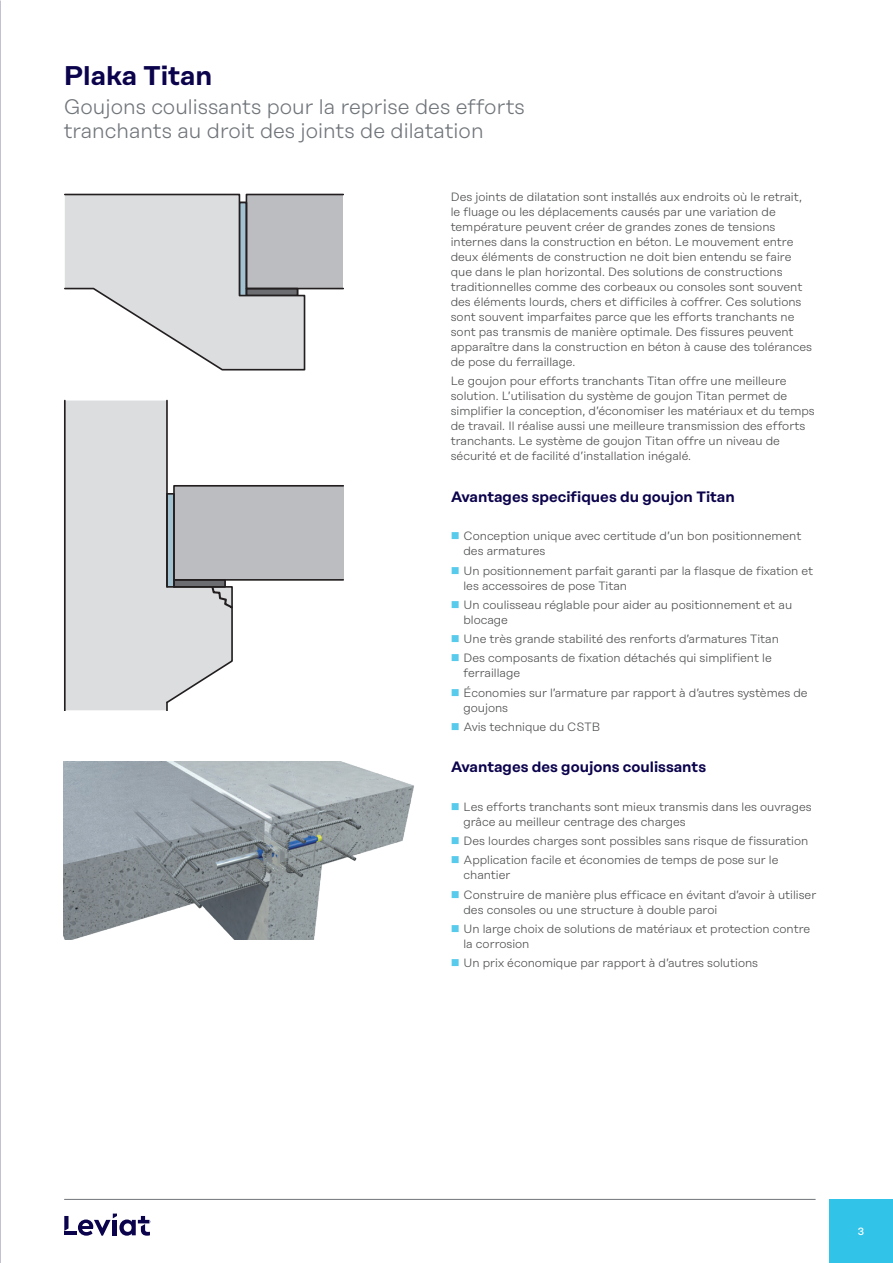
<style>
.page{position:relative;width:893px;height:1263px;background:#fff}
.page>*{position:absolute;margin:0;border:0;box-sizing:border-box;transform-origin:0 0}
.t1{font:600 27px "Rational Display";color:#0b034c}
.t2{font:300 21px/24px "Rational Display";color:#70757a}
.t3{font:600 15px "Rational Display";color:#0b034c}
.t4{font:300 12px/15px "Rational Display";color:#4b4c4d}
.t5{font:500 10.5px "Rational Display";color:#fff}
.s1{color:#58caeb}
</style>
<div class="page">
<hr style="left:64px;top:1199px;width:752px;height:1px;background:#70757a">
<div style="left:829px;top:1199px;width:64px;height:64px;background:#32c3e8"></div>
<hr style="left:64px;top:1231px;width:13px;height:4px;background:#0b034c">
<svg style="left:64px;top:1216px;width:5px;height:15px"></svg>
<svg style="left:78px;top:1213px;width:72px;height:23px"></svg>
<img style="left:64px;top:762px;width:350px;height:178px">
<div style="left:246px;top:194px;width:97px;height:95px;background:#bcbdc0"></div>
<div style="left:246px;top:194px;width:98px;height:95px;border:2px solid #231f20"></div>
<svg style="left:64px;top:193px;width:242px;height:178px"></svg>
<div style="left:66px;top:400px;width:99px;height:310px;background:#dcdddf"></div>
<div style="left:174px;top:486px;width:169px;height:94px;background:#bcbdc0"></div>
<div style="left:173px;top:485px;width:171px;height:96px;border:2px solid #231f20"></div>
<hr style="left:64px;top:400px;width:2px;height:310px;background:#231f20">
<svg style="left:165px;top:399px;width:69px;height:311px"></svg>
<h1 class="t1" style="left:64px;top:60px;width:150px">Plaka Titan</h1>
<h2 class="t2" style="left:64px;top:94px;width:463px">Goujons coulissants pour la reprise des efforts tranchants au droit des joints de dilatation</h2>
<p class="t4" style="left:451px;top:189px;width:363px">Des joints de dilatation sont installés aux endroits où le retrait, le fluage ou les déplacements causés par une variation de température peuvent créer de grandes zones de tensions internes dans la construction en béton. Le mouvement entre deux éléments de construction ne doit bien entendu se faire que dans le plan horizontal. Des solutions de constructions traditionnelles comme des corbeaux ou consoles sont souvent des éléments lourds, chers et difficiles à coffrer. Ces solutions sont souvent imparfaites parce que les efforts tranchants ne sont pas transmis de manière optimale. Des fissures peuvent apparaître dans la construction en béton à cause des tolérances de pose du ferraillage.</p>
<p class="t4" style="left:451px;top:374px;width:365px">Le goujon pour efforts tranchants Titan offre une meilleure solution. L’utilisation du système de goujon Titan permet de simplifier la conception, d’économiser les matériaux et du temps de travail. Il réalise aussi une meilleure transmission des efforts tranchants. Le système de goujon Titan offre un niveau de sécurité et de facilité d’installation inégalé.</p>
<p class="t3" style="left:451px;top:488px;width:286px">Avantages specifiques du goujon Titan</p>
<p class="t4" style="left:463px;top:529px;width:339px;text-indent:-13px"><span class="s1">■</span> Conception unique avec certitude d’un bon positionnement des armatures</p>
<p class="t4" style="left:463px;top:563px;width:351px;text-indent:-13px"><span class="s1">■</span> Un positionnement parfait garanti par la flasque de fixation et les accessoires de pose Titan</p>
<p class="t4" style="left:463px;top:597px;width:330px;text-indent:-13px"><span class="s1">■</span> Un coulisseau réglable pour aider au positionnement et au blocage</p>
<p class="t4" style="left:451px;top:631px;width:330px"><span class="s1">■</span> Une très grande stabilité des renforts d’armatures Titan</p>
<p class="t4" style="left:463px;top:651px;width:310px;text-indent:-13px"><span class="s1">■</span> Des composants de fixation détachés qui simplifient le ferraillage</p>
<p class="t4" style="left:463px;top:685px;width:346px;text-indent:-13px"><span class="s1">■</span> Économies sur l’armature par rapport à d’autres systèmes de goujons</p>
<p class="t4" style="left:451px;top:719px;width:151px"><span class="s1">■</span> Avis technique du CSTB</p>
<p class="t3" style="left:451px;top:758px;width:257px">Avantages des goujons coulissants</p>
<p class="t4" style="left:463px;top:799px;width:350px;text-indent:-13px"><span class="s1">■</span> Les efforts tranchants sont mieux transmis dans les ouvrages grâce au meilleur centrage des charges</p>
<p class="t4" style="left:451px;top:833px;width:359px"><span class="s1">■</span> Des lourdes charges sont possibles sans risque de fissuration</p>
<p class="t4" style="left:463px;top:853px;width:317px;text-indent:-13px"><span class="s1">■</span> Application facile et économies de temps de pose sur le chantier</p>
<p class="t4" style="left:463px;top:887px;width:354px;text-indent:-13px"><span class="s1">■</span> Construire de manière plus efficace en évitant d’avoir à utiliser des consoles ou une structure à double paroi</p>
<p class="t4" style="left:463px;top:921px;width:348px;text-indent:-13px"><span class="s1">■</span> Un large choix de solutions de matériaux et protection contre la corrosion</p>
<p class="t4" style="left:451px;top:955px;width:309px"><span class="s1">■</span> Un prix économique par rapport à d’autres solutions</p>
<p class="t5" style="left:858px;top:1225px;width:8px">3</p>
</div>
